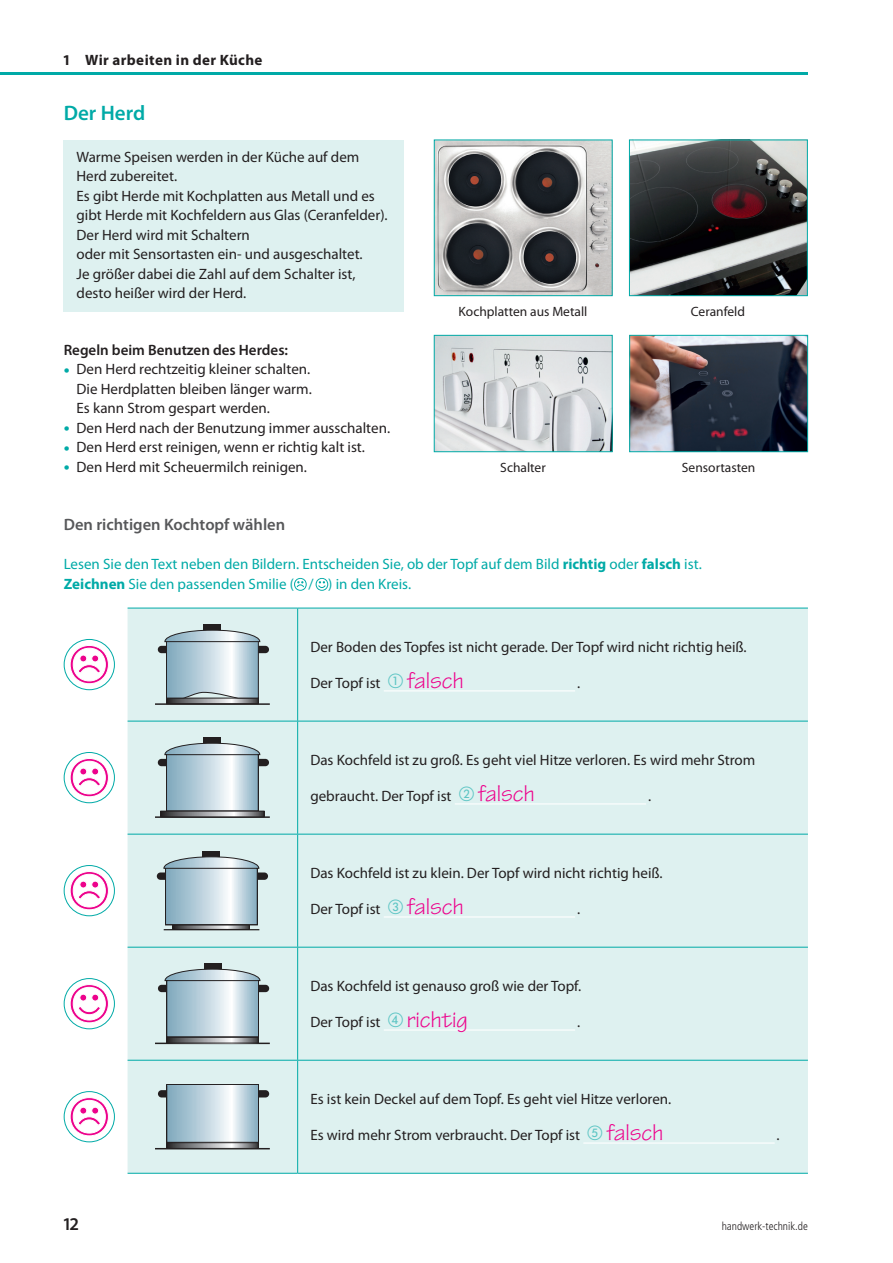
<style>
.page{position:relative;width:893px;height:1263px;background:#fff}
.page>*{position:absolute;margin:0;border:0;box-sizing:border-box;transform-origin:0 0}
.t1{font:600 21px "Myriad Pro";color:#00aaa7}
.t2{font:600 18px "Myriad Pro";color:#231f20}
.t3{font:600 16.5px "Myriad Pro";color:#57585a}
.t4{font:15px/19.5px "Myriad Pro";color:#231f20;text-align:justify}
.t5{font:15px/19.5px "Myriad Pro";color:#00aaa7}
.t6{font:600 15px "Myriad Pro";color:#231f20}
.t7{font:700 15px "Myriad Pro";letter-spacing:.025em;color:#231f20}
.t8{font:13.5px "Myriad Pro";color:#231f20}
.t9{font:300 condensed 11.25px "Frutiger LT Std";color:#231f20}
.s1{font-size:21px;color:#00aaa7}
.s2{font-weight:700}
.s3{font-family:"Tekton Pro";font-size:24px;color:#ed028c}
</style>
<div class="page">
<hr style="left:0;top:72px;width:808px;height:2px;background:#00aaa7">
<svg style="left:294px;top:578px;width:13px;height:13px"></svg>
<svg style="left:316px;top:578px;width:12px;height:13px"></svg>
<div style="left:128px;top:609px;width:680px;height:564px;background:#def1f0"></div>
<hr style="left:128px;top:608px;width:170px;height:1px;background:#00aaa7">
<hr style="left:298px;top:608px;width:510px;height:1px;background:#00aaa7">
<hr style="left:128px;top:721px;width:170px;height:1px;background:#00aaa7">
<hr style="left:298px;top:721px;width:510px;height:1px;background:#00aaa7">
<hr style="left:128px;top:834px;width:170px;height:1px;background:#00aaa7">
<hr style="left:298px;top:834px;width:510px;height:1px;background:#00aaa7">
<hr style="left:128px;top:947px;width:170px;height:1px;background:#00aaa7">
<hr style="left:298px;top:947px;width:510px;height:1px;background:#00aaa7">
<hr style="left:128px;top:1060px;width:170px;height:1px;background:#00aaa7">
<hr style="left:298px;top:1060px;width:510px;height:1px;background:#00aaa7">
<hr style="left:128px;top:1173px;width:170px;height:1px;background:#00aaa7">
<hr style="left:298px;top:1173px;width:510px;height:1px;background:#00aaa7">
<hr style="left:297px;top:608px;width:1px;height:113px;background:#00aaa7">
<hr style="left:297px;top:721px;width:1px;height:113px;background:#00aaa7">
<hr style="left:297px;top:834px;width:1px;height:113px;background:#00aaa7">
<hr style="left:297px;top:947px;width:1px;height:113px;background:#00aaa7">
<hr style="left:297px;top:1060px;width:1px;height:113px;background:#00aaa7">
<svg style="left:64px;top:639px;width:50px;height:51px"></svg>
<svg style="left:69px;top:645px;width:40px;height:39px"></svg>
<div style="left:64px;top:639px;width:51px;height:51px;border:1px solid #00aaa7;border-radius:50%"></div>
<svg style="left:168px;top:700px;width:89px;height:2px"></svg>
<div style="left:166px;top:698px;width:93px;height:6px;border:1px solid #231f20"></div>
<div style="left:158px;top:646px;width:19px;height:7px;background:#231f20;border-radius:4px"></div>
<div style="left:250px;top:646px;width:19px;height:7px;background:#231f20;border-radius:4px"></div>
<div style="left:203px;top:624px;width:18px;height:7px;background:#231f20"></div>
<svg style="left:164px;top:629px;width:97px;height:70px;background:#b3c7d0"></svg>
<hr style="left:155px;top:703px;width:115px;height:2px;background:#231f20">
<div style="left:384px;top:665px;width:191px;height:32px;background:#def1f0"></div>
<hr style="left:384px;top:690px;width:191px;height:1px;background:#fff">
<svg style="left:64px;top:752px;width:50px;height:51px"></svg>
<svg style="left:69px;top:758px;width:40px;height:39px"></svg>
<div style="left:64px;top:752px;width:51px;height:51px;border:1px solid #00aaa7;border-radius:50%"></div>
<div style="left:158px;top:759px;width:19px;height:7px;background:#231f20;border-radius:4px"></div>
<div style="left:250px;top:759px;width:19px;height:7px;background:#231f20;border-radius:4px"></div>
<div style="left:203px;top:737px;width:18px;height:7px;background:#231f20"></div>
<hr style="left:155px;top:816px;width:115px;height:2px;background:#231f20">
<svg style="left:164px;top:742px;width:97px;height:69px;background:#b4c8d2"></svg>
<svg style="left:162px;top:813px;width:101px;height:2px"></svg>
<div style="left:160px;top:811px;width:105px;height:6px;border:1px solid #231f20"></div>
<div style="left:455px;top:778px;width:191px;height:32px;background:#def1f0"></div>
<hr style="left:455px;top:803px;width:191px;height:1px;background:#fff">
<svg style="left:64px;top:865px;width:50px;height:51px"></svg>
<svg style="left:69px;top:871px;width:40px;height:39px"></svg>
<div style="left:64px;top:865px;width:51px;height:51px;border:1px solid #00aaa7;border-radius:50%"></div>
<svg style="left:174px;top:926px;width:74px;height:2px"></svg>
<div style="left:172px;top:924px;width:78px;height:6px;border:1px solid #231f20"></div>
<div style="left:157px;top:872px;width:19px;height:8px;background:#231f20;border-radius:4px"></div>
<div style="left:249px;top:872px;width:19px;height:8px;background:#231f20;border-radius:4px"></div>
<div style="left:202px;top:851px;width:18px;height:6px;background:#231f20"></div>
<hr style="left:164px;top:929px;width:95px;height:1px;background:#231f20">
<svg style="left:163px;top:856px;width:97px;height:69px;background:#b4c8d2"></svg>
<div style="left:384px;top:891px;width:191px;height:32px;background:#def1f0"></div>
<hr style="left:384px;top:916px;width:191px;height:1px;background:#fff">
<svg style="left:64px;top:978px;width:50px;height:51px"></svg>
<svg style="left:69px;top:984px;width:40px;height:39px"></svg>
<div style="left:64px;top:978px;width:51px;height:51px;border:1px solid #00aaa7;border-radius:50%"></div>
<hr style="left:155px;top:1042px;width:115px;height:2px;background:#231f20">
<div style="left:158px;top:985px;width:19px;height:7px;background:#231f20;border-radius:4px"></div>
<div style="left:250px;top:985px;width:19px;height:7px;background:#231f20;border-radius:4px"></div>
<div style="left:204px;top:963px;width:17px;height:6px;background:#231f20"></div>
<svg style="left:164px;top:968px;width:97px;height:70px;background:#b4c8d2"></svg>
<svg style="left:168px;top:1039px;width:89px;height:2px"></svg>
<div style="left:166px;top:1037px;width:93px;height:6px;border:1px solid #231f20"></div>
<div style="left:384px;top:1004px;width:191px;height:32px;background:#def1f0"></div>
<hr style="left:384px;top:1029px;width:191px;height:1px;background:#fff">
<svg style="left:64px;top:1091px;width:50px;height:51px"></svg>
<svg style="left:69px;top:1097px;width:40px;height:39px"></svg>
<div style="left:64px;top:1091px;width:51px;height:51px;border:1px solid #00aaa7;border-radius:50%"></div>
<hr style="left:155px;top:1148px;width:115px;height:1px;background:#231f20">
<div style="left:158px;top:1090px;width:19px;height:7px;background:#231f20;border-radius:4px"></div>
<div style="left:250px;top:1090px;width:19px;height:7px;background:#231f20;border-radius:4px"></div>
<svg style="left:166px;top:1084px;width:93px;height:58px;background:#b4c9d4"></svg>
<svg style="left:168px;top:1144px;width:89px;height:3px"></svg>
<div style="left:166px;top:1142px;width:93px;height:7px;border:1px solid #231f20"></div>
<div style="left:583px;top:1117px;width:192px;height:32px;background:#def1f0"></div>
<hr style="left:583px;top:1142px;width:192px;height:1px;background:#fff">
<div style="left:64px;top:140px;width:340px;height:171px;background:#def1f0"></div>
<img style="left:436px;top:142px;width:174px;height:152px">
<div style="left:434px;top:140px;width:178px;height:156px;border:1px solid #00aaa7"></div>
<img style="left:436px;top:337px;width:174px;height:113px">
<div style="left:434px;top:335px;width:178px;height:117px;border:1px solid #00aaa7"></div>
<img style="left:631px;top:142px;width:175px;height:152px">
<div style="left:629px;top:140px;width:179px;height:156px;border:1px solid #00aaa7"></div>
<img style="left:631px;top:337px;width:175px;height:113px">
<div style="left:629px;top:335px;width:179px;height:117px;border:1px solid #00aaa7"></div>
<p class="t7" style="left:64px;top:52px;width:200px">1 Wir arbeiten in der Küche</p>
<h1 class="t1" style="left:64px;top:102px;width:83px">Der Herd</h1>
<p class="t4" style="left:77px;top:147px;width:313px;text-align:left">Warme Speisen werden in der Küche auf dem Herd zubereitet.<br>Es gibt Herde mit Kochplatten aus Metall und es gibt Herde mit Kochfeldern aus Glas (Ceranfelder).<br>Der Herd wird mit Schaltern<br>oder mit Sensortasten ein- und ausgeschaltet.<br>Je größer dabei die Zahl auf dem Schalter ist, desto heißer wird der Herd.</p>
<p class="t6" style="left:64px;top:341px;width:226px">Regeln beim Benutzen des Herdes:</p>
<p class="t4" style="left:77px;top:359px;width:237px;text-indent:-13px"><span class="s1">•</span> Den Herd rechtzeitig kleiner schalten.<br>Die Herdplatten bleiben länger warm.<br>Es kann Strom gespart werden.</p>
<p class="t4" style="left:64px;top:418px;width:328px"><span class="s1">•</span> Den Herd nach der Benutzung immer ausschalten.</p>
<p class="t4" style="left:64px;top:437px;width:303px"><span class="s1">•</span> Den Herd erst reinigen, wenn er richtig kalt ist.</p>
<p class="t4" style="left:64px;top:457px;width:245px"><span class="s1">•</span> Den Herd mit Scheuermilch reinigen.</p>
<p class="t8" style="left:459px;top:304px;width:130px">Kochplatten aus Metall</p>
<p class="t8" style="left:500px;top:460px;width:47px">Schalter</p>
<p class="t8" style="left:691px;top:304px;width:56px">Ceranfeld</p>
<p class="t8" style="left:682px;top:460px;width:75px">Sensortasten</p>
<p class="t3" style="left:64px;top:515px;width:223px">Den richtigen Kochtopf wählen</p>
<p class="t5" style="left:64px;top:554px;width:639px">Lesen Sie den Text neben den Bildern. Entscheiden Sie, ob der Topf auf dem Bild <span class="s2">richtig</span> oder <span class="s2">falsch</span> ist.<br><span class="s2">Zeichnen</span> Sie den passenden Smilie ( / ) in den Kreis.</p>
<p class="t4" style="left:310px;top:638px;width:438px">Der Boden des Topfes ist nicht gerade. Der Topf wird nicht richtig heiß.</p>
<p class="t4" style="left:310px;top:674px;width:155px">Der Topf ist <sup>①</sup> <span class="s3">falsch</span></p>
<p class="t4" style="left:577px;top:674px;width:5px">.</p>
<p class="t4" style="left:310px;top:751px;width:446px">Das Kochfeld ist zu groß. Es geht viel Hitze verloren. Es wird mehr Strom</p>
<p class="t4" style="left:310px;top:787px;width:226px">gebraucht. Der Topf ist <sup>②</sup> <span class="s3">falsch</span></p>
<p class="t4" style="left:648px;top:787px;width:5px">.</p>
<p class="t4" style="left:310px;top:864px;width:354px">Das Kochfeld ist zu klein. Der Topf wird nicht richtig heiß.</p>
<p class="t4" style="left:310px;top:900px;width:155px">Der Topf ist <sup>③</sup> <span class="s3">falsch</span></p>
<p class="t4" style="left:577px;top:900px;width:5px">.</p>
<p class="t4" style="left:310px;top:977px;width:272px">Das Kochfeld ist genauso groß wie der Topf.</p>
<p class="t4" style="left:310px;top:1013px;width:159px">Der Topf ist <sup>④</sup> <span class="s3">richtig</span></p>
<p class="t4" style="left:577px;top:1013px;width:5px">.</p>
<p class="t4" style="left:310px;top:1090px;width:362px">Es ist kein Deckel auf dem Topf. Es geht viel Hitze verloren.</p>
<p class="t4" style="left:310px;top:1126px;width:354px">Es wird mehr Strom verbraucht. Der Topf ist <sup>⑤</sup> <span class="s3">falsch</span></p>
<p class="t4" style="left:777px;top:1126px;width:5px">.</p>
<p class="t2" style="left:64px;top:1214px;width:16px">12</p>
<p class="t9" style="left:722px;top:1220px;width:88px">handwerk-technik.de</p>
</div>
